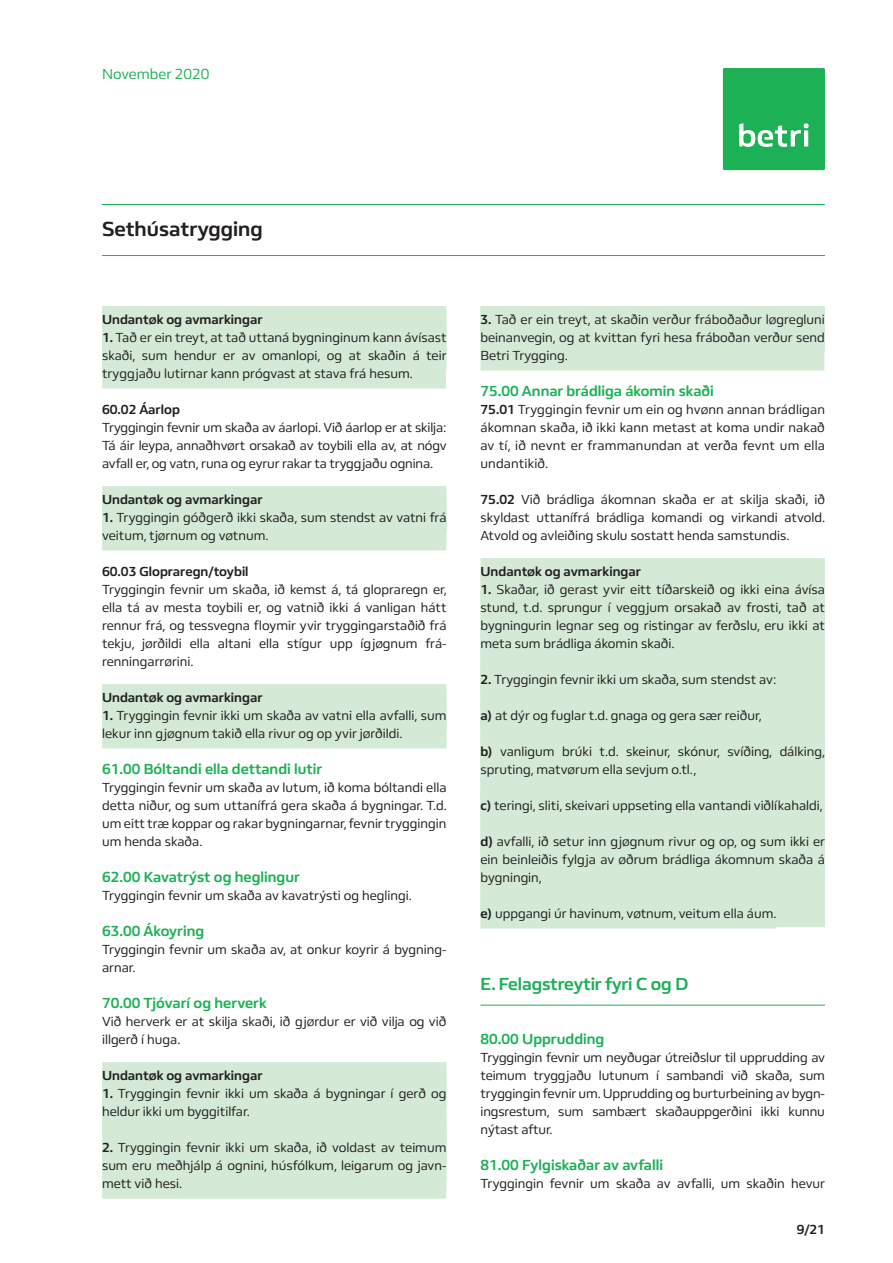
<style>
.page{position:relative;width:893px;height:1263px;background:#fff}
.page>*{position:absolute;margin:0;border:0;box-sizing:border-box;transform-origin:0 0}
.t1{font:700 21px "FS Hackney";color:#231f20}
.t2{font:700 18px "FS Hackney";letter-spacing:-.01em;color:#1db156}
.t3{font:700 15px "FS Hackney";color:#1db156}
.t4{font:15px "FS Hackney";color:#1db156}
.t5{font:13.5px/18px "FS Hackney";color:#231f20;text-align:justify}
.t6{font:700 13.5px "FS Hackney";color:#231f20}
.s1{font-weight:700}
</style>
<div class="page">
<div style="left:723px;top:68px;width:102px;height:102px;background:#1db156"></div>
<svg style="left:739px;top:123px;width:70px;height:24px"></svg>
<hr style="left:102px;top:204px;width:723px;height:1px;background:#1db156">
<hr style="left:102px;top:255px;width:723px;height:1px;background:#1db156">
<div style="left:102px;top:306px;width:344px;height:45px;background:#d5ead6"></div>
<div style="left:102px;top:341px;width:344px;height:30px;background:#d5ead6"></div>
<div style="left:102px;top:359px;width:344px;height:30px;background:#d5ead6"></div>
<div style="left:102px;top:486px;width:344px;height:45px;background:#d5ead6"></div>
<div style="left:102px;top:521px;width:344px;height:30px;background:#d5ead6"></div>
<div style="left:102px;top:684px;width:344px;height:45px;background:#d5ead6"></div>
<div style="left:102px;top:719px;width:344px;height:30px;background:#d5ead6"></div>
<div style="left:102px;top:1062px;width:344px;height:45px;background:#d5ead6"></div>
<div style="left:102px;top:1098px;width:344px;height:45px;background:#d5ead6"></div>
<div style="left:102px;top:1133px;width:344px;height:30px;background:#d5ead6"></div>
<div style="left:102px;top:1151px;width:344px;height:30px;background:#d5ead6"></div>
<div style="left:102px;top:1169px;width:344px;height:30px;background:#d5ead6"></div>
<div style="left:480px;top:305px;width:345px;height:30px;background:#d5ead6"></div>
<div style="left:480px;top:323px;width:345px;height:30px;background:#d5ead6"></div>
<div style="left:480px;top:341px;width:344px;height:30px;background:#d5ead6"></div>
<div style="left:480px;top:558px;width:345px;height:45px;background:#d5ead6"></div>
<div style="left:480px;top:593px;width:345px;height:30px;background:#d5ead6"></div>
<div style="left:480px;top:611px;width:345px;height:30px;background:#d5ead6"></div>
<div style="left:480px;top:630px;width:345px;height:45px;background:#d5ead6"></div>
<div style="left:480px;top:666px;width:345px;height:45px;background:#d5ead6"></div>
<div style="left:480px;top:702px;width:345px;height:45px;background:#d5ead6"></div>
<div style="left:480px;top:737px;width:345px;height:30px;background:#d5ead6"></div>
<div style="left:480px;top:756px;width:345px;height:45px;background:#d5ead6"></div>
<div style="left:480px;top:792px;width:345px;height:45px;background:#d5ead6"></div>
<div style="left:480px;top:827px;width:345px;height:30px;background:#d5ead6"></div>
<div style="left:480px;top:845px;width:345px;height:30px;background:#d5ead6"></div>
<div style="left:480px;top:864px;width:345px;height:45px;background:#d5ead6"></div>
<div style="left:480px;top:882px;width:345px;height:45px;background:#d5ead6"></div>
<div style="left:480px;top:899px;width:296px;height:30px;background:#d5ead6"></div>
<hr style="left:480px;top:1005px;width:345px;height:1px;background:#1db156">
<div style="left:463px;top:271px;width:376px;height:35px;background:#fff"></div>
<p class="t4" style="left:102px;top:64px;width:109px">November 2020</p>
<h1 class="t1" style="left:102px;top:215px;width:162px">Sethúsatrygging</h1>
<p class="t6" style="left:102px;top:310px;width:162px">Undantøk og avmarkingar</p>
<p class="t5" style="left:102px;top:328px;width:346px"><span class="s1">1.</span> Tað er ein treyt, at tað uttaná bygninginum kann ávísast skaði, sum hendur er av omanlopi, og at skaðin á teir tryggjaðu lutirnar kann prógvast at stava frá hesum.</p>
<p class="t6" style="left:102px;top:400px;width:79px">60.02 Áarlop</p>
<p class="t5" style="left:102px;top:418px;width:346px">Tryggingin fevnir um skaða av áarlopi. Við áarlop er at skilja:<br>Tá áir leypa, annaðhvørt orsakað av toybili ella av, at nógv avfall er, og vatn, runa og eyrur rakar ta tryggjaðu ognina.</p>
<p class="t6" style="left:102px;top:490px;width:162px">Undantøk og avmarkingar</p>
<p class="t5" style="left:102px;top:508px;width:346px"><span class="s1">1.</span> Tryggingin góðgerð ikki skaða, sum stendst av vatni frá veitum, tjørnum og vøtnum.</p>
<p class="t6" style="left:102px;top:562px;width:148px">60.03 Glopraregn/toybil</p>
<p class="t5" style="left:102px;top:580px;width:346px">Tryggingin fevnir um skaða, ið kemst á, tá glopraregn er, ella tá av mesta toybili er, og vatnið ikki á vanligan hátt rennur frá, og tessvegna floymir yvir tryggingarstaðið frá tekju, jørðildi ella altani ella stígur upp ígjøgnum frá&shy;renningarrørini.</p>
<p class="t6" style="left:102px;top:688px;width:162px">Undantøk og avmarkingar</p>
<p class="t5" style="left:102px;top:706px;width:346px"><span class="s1">1.</span> Tryggingin fevnir ikki um skaða av vatni ella avfalli, sum lekur inn gjøgnum takið ella rivur og op yvir jørðildi.</p>
<p class="t3" style="left:102px;top:759px;width:222px">61.00 Bóltandi ella dettandi lutir</p>
<p class="t5" style="left:102px;top:778px;width:346px">Tryggingin fevnir um skaða av lutum, ið koma bóltandi ella detta niður, og sum uttanífrá gera skaða á bygningar. T.d. um eitt træ koppar og rakar bygningarnar, fevnir tryggingin um henda skaða.</p>
<p class="t3" style="left:102px;top:867px;width:199px">62.00 Kavatrýst og heglingur</p>
<p class="t5" style="left:102px;top:886px;width:311px">Tryggingin fevnir um skaða av kavatrýsti og heglingi.</p>
<p class="t3" style="left:102px;top:921px;width:104px">63.00 Ákoyring</p>
<p class="t5" style="left:102px;top:940px;width:346px">Tryggingin fevnir um skaða av, at onkur koyrir á bygning&shy;arnar.</p>
<p class="t3" style="left:102px;top:993px;width:166px">70.00 Tjóvarí og herverk</p>
<p class="t5" style="left:102px;top:1012px;width:346px">Við herverk er at skilja skaði, ið gjørdur er við vilja og við illgerð í huga.</p>
<p class="t6" style="left:102px;top:1066px;width:162px">Undantøk og avmarkingar</p>
<p class="t5" style="left:102px;top:1084px;width:346px"><span class="s1">1.</span> Tryggingin fevnir ikki um skaða á bygningar í gerð og heldur ikki um byggitilfar.</p>
<p class="t5" style="left:102px;top:1138px;width:346px"><span class="s1">2.</span> Tryggingin fevnir ikki um skaða, ið voldast av teimum sum eru meðhjálp á ognini, húsfólkum, leigarum og javn&shy;mett við hesi.</p>
<p class="t5" style="left:480px;top:310px;width:346px"><span class="s1">3.</span> Tað er ein treyt, at skaðin verður fráboðaður løgregluni beinanvegin, og at kvittan fyri hesa fráboðan verður send Betri Trygging.</p>
<p class="t3" style="left:480px;top:381px;width:235px">75.00 Annar brádliga ákomin skaði</p>
<p class="t5" style="left:480px;top:400px;width:346px"><span class="s1">75.01</span> Tryggingin fevnir um ein og hvønn annan brádligan ákomnan skaða, ið ikki kann metast at koma undir nakað av tí, ið nevnt er frammanundan at verða fevnt um ella undantikið.</p>
<p class="t5" style="left:480px;top:490px;width:346px"><span class="s1">75.02</span> Við brádliga ákomnan skaða er at skilja skaði, ið skyldast uttanífrá brádliga komandi og virkandi atvold.<br>Atvold og avleiðing skulu sostatt henda samstundis.</p>
<p class="t6" style="left:480px;top:562px;width:162px">Undantøk og avmarkingar</p>
<p class="t5" style="left:480px;top:580px;width:346px"><span class="s1">1.</span> Skaðar, ið gerast yvir eitt tíðarskeið og ikki eina ávísa stund, t.d. sprungur í veggjum orsakað av frosti, tað at bygningurin legnar seg og ristingar av ferðslu, eru ikki at meta sum brádliga ákomin skaði.</p>
<p class="t5" style="left:480px;top:670px;width:297px"><span class="s1">2.</span> Tryggingin fevnir ikki um skaða, sum stendst av:</p>
<p class="t5" style="left:480px;top:706px;width:283px"><span class="s1">a)</span> at dýr og fuglar t.d. gnaga og gera sær reiður,</p>
<p class="t5" style="left:480px;top:742px;width:346px"><span class="s1">b)</span> vanligum brúki t.d. skeinur, skónur, svíðing, dálking, spruting, matvørum ella sevjum o.tl.,</p>
<p class="t5" style="left:480px;top:796px;width:344px"><span class="s1">c)</span> teringi, sliti, skeivari uppseting ella vantandi viðlíkahaldi,</p>
<p class="t5" style="left:480px;top:832px;width:346px"><span class="s1">d)</span> avfalli, ið setur inn gjøgnum rivur og op, og sum ikki er ein beinleiðis fylgja av øðrum brádliga ákomnum skaða á bygningin,</p>
<p class="t5" style="left:480px;top:904px;width:298px"><span class="s1">e)</span> uppgangi úr havinum, vøtnum, veitum ella áum.</p>
<h2 class="t2" style="left:480px;top:972px;width:209px">E. Felagstreytir fyri C og D</h2>
<p class="t3" style="left:480px;top:1029px;width:125px">80.00 Upprudding</p>
<p class="t5" style="left:480px;top:1048px;width:346px">Tryggingin fevnir um neyðugar útreiðslur til upprudding av teimum tryggjaðu lutunum í sambandi við skaða, sum tryggingin fevnir um. Upprudding og burturbeining av bygn&shy;ingsrestum, sum sambært skaðauppgerðini ikki kunnu nýtast aftur.</p>
<p class="t3" style="left:480px;top:1155px;width:184px">81.00 Fylgiskaðar av avfalli</p>
<p class="t5" style="left:480px;top:1174px;width:346px">Tryggingin fevnir um skaða av avfalli, um skaðin hevur</p>
<p class="t6" style="left:797px;top:1220px;width:30px">9/21</p>
</div>
